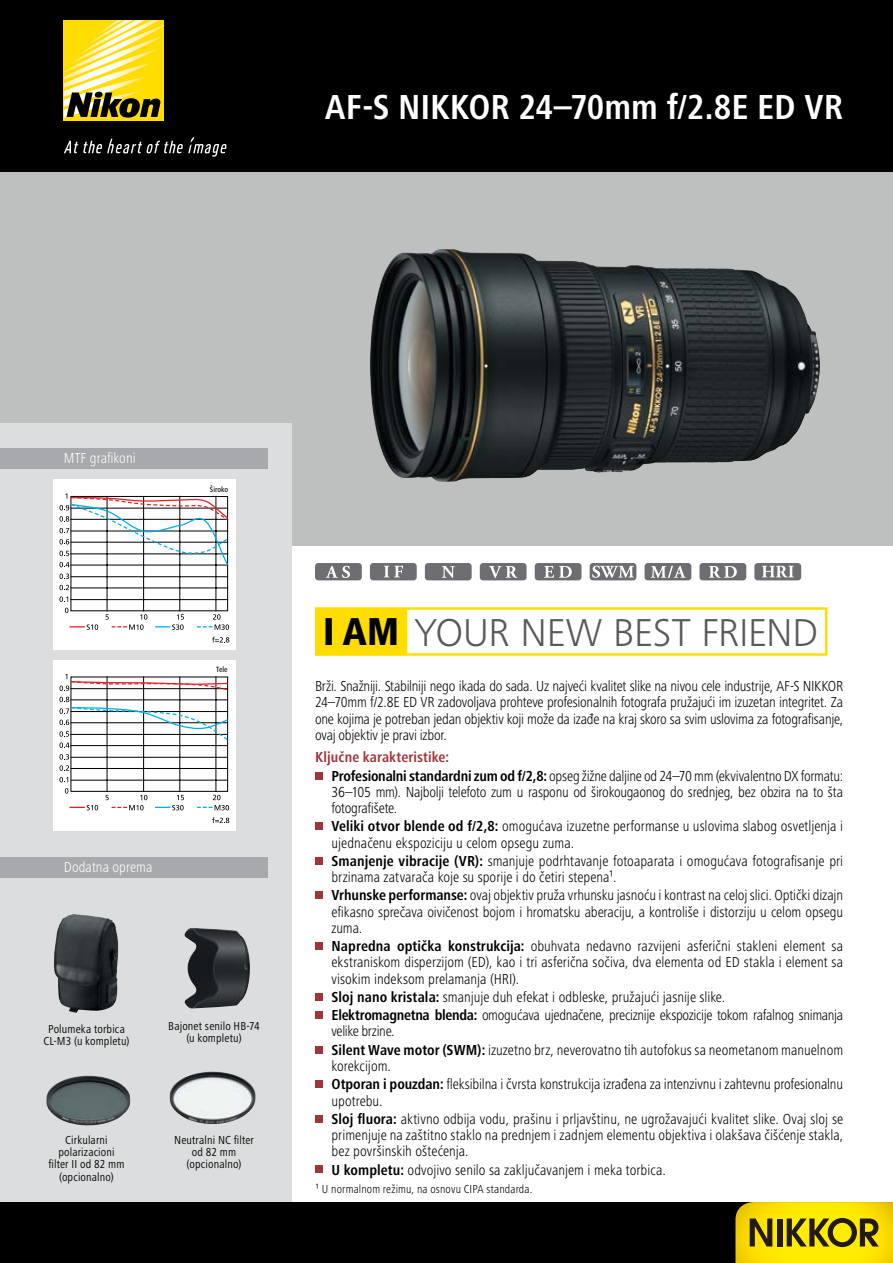
<style>
.page{position:relative;width:893px;height:1263px;background:#fff}
.page>*{position:absolute;margin:0;border:0;box-sizing:border-box;transform-origin:0 0}
.t1{font:300 40.35px "Frutiger Next LTW1 G";letter-spacing:-.01em;color:#58595b}
.t2{font:700 condensed 36px "Frutiger Next LTW1 G";letter-spacing:-.005em;color:#fff}
.t3{font:300 condensed 15px/16.2px "Frutiger Next LTW1 G";letter-spacing:-.005em;color:#000}
.t4{font:300 condensed 15px "Frutiger Next LTW1 G";color:#fff}
.t5{font:condensed 12px/12.3px "Frutiger Next LTW1 G";letter-spacing:.015em;color:#000;text-align:center}
.t6{font:300 condensed 12px "Frutiger Next LTW1 G";letter-spacing:.01em;color:#000}
.t7{font:500 condensed 7.8px "Frutiger Next LTW1 G";color:#000}
.s1{font-weight:800;font-stretch:condensed;color:#000}
.s2{font-weight:700;color:#a0353a}
.s3{font-weight:700}
</style>
<div class="page">
<div style="left:0;top:171px;width:893px;height:375px;background:#bec0c0"></div>
<div style="left:0;top:0;width:893px;height:171px;background:#000"></div>
<div style="left:64px;top:20px;width:100px;height:101px;background:#fd0"></div>
<svg style="left:64px;top:20px;width:100px;height:98px"></svg>
<svg style="left:64px;top:137px;width:162px;height:20px"></svg>
<div style="left:370px;top:563px;width:47px;height:17px;background:#6d6e71;border-radius:3px"></div>
<svg style="left:384px;top:566px;width:19px;height:11px"></svg>
<div style="left:480px;top:563px;width:47px;height:17px;background:#6d6e71;border-radius:3px"></div>
<svg style="left:489px;top:566px;width:28px;height:12px"></svg>
<div style="left:425px;top:563px;width:47px;height:17px;background:#6d6e71;border-radius:3px"></div>
<svg style="left:442px;top:566px;width:13px;height:12px"></svg>
<div style="left:535px;top:563px;width:46px;height:17px;background:#6d6e71;border-radius:3px"></div>
<svg style="left:544px;top:566px;width:28px;height:12px"></svg>
<svg style="left:590px;top:563px;width:46px;height:17px"></svg>
<svg style="left:592px;top:566px;width:42px;height:12px"></svg>
<div style="left:645px;top:563px;width:46px;height:17px;background:#6d6e71;border-radius:3px"></div>
<svg style="left:651px;top:566px;width:35px;height:12px"></svg>
<div style="left:699px;top:563px;width:47px;height:17px;background:#6d6e71;border-radius:3px"></div>
<svg style="left:709px;top:566px;width:28px;height:12px"></svg>
<div style="left:315px;top:563px;width:47px;height:17px;background:#6d6e71;border-radius:3px"></div>
<svg style="left:326px;top:566px;width:24px;height:12px"></svg>
<img style="left:370px;top:249px;width:444px;height:233px">
<div style="left:315px;top:607px;width:512px;height:49px;border:2px solid #fd0"></div>
<div style="left:315px;top:608px;width:92px;height:47px;background:#fd0"></div>
<div style="left:315px;top:772px;width:7px;height:7px;background:#a0353a"></div>
<div style="left:315px;top:823px;width:7px;height:7px;background:#a0353a"></div>
<div style="left:315px;top:857px;width:7px;height:7px;background:#a0353a"></div>
<div style="left:315px;top:892px;width:7px;height:7px;background:#a0353a"></div>
<div style="left:315px;top:942px;width:7px;height:8px;background:#a0353a"></div>
<div style="left:315px;top:993px;width:7px;height:7px;background:#a0353a"></div>
<div style="left:315px;top:1011px;width:7px;height:8px;background:#a0353a"></div>
<div style="left:315px;top:1046px;width:7px;height:7px;background:#a0353a"></div>
<div style="left:315px;top:1080px;width:7px;height:8px;background:#a0353a"></div>
<div style="left:315px;top:1115px;width:7px;height:7px;background:#a0353a"></div>
<div style="left:315px;top:1166px;width:7px;height:7px;background:#a0353a"></div>
<div style="left:0;top:424px;width:291px;height:803px;background:#dcddde"></div>
<img style="left:54px;top:914px;width:19px;height:98px">
<img style="left:185px;top:928px;width:65px;height:80px">
<div style="left:53px;top:660px;width:183px;height:170px;background:#fff"></div>
<hr style="left:71px;top:780px;width:157px;height:1px;background:#000">
<hr style="left:71px;top:768px;width:157px;height:1px;background:#000">
<hr style="left:71px;top:757px;width:157px;height:1px;background:#000">
<hr style="left:107px;top:677px;width:1px;height:114px;background:#000">
<hr style="left:143px;top:677px;width:1px;height:114px;background:#000">
<hr style="left:180px;top:677px;width:1px;height:114px;background:#000">
<hr style="left:216px;top:677px;width:1px;height:114px;background:#000">
<svg style="left:65px;top:788px;width:3px;height:6px"></svg>
<svg style="left:59px;top:777px;width:9px;height:5px"></svg>
<svg style="left:59px;top:754px;width:10px;height:17px"></svg>
<svg style="left:70px;top:805px;width:28px;height:5px"></svg>
<svg style="left:106px;top:795px;width:41px;height:15px"></svg>
<svg style="left:155px;top:795px;width:29px;height:15px"></svg>
<svg style="left:197px;top:795px;width:32px;height:15px"></svg>
<svg style="left:212px;top:817px;width:17px;height:6px"></svg>
<svg style="left:59px;top:697px;width:170px;height:51px"></svg>
<svg style="left:59px;top:674px;width:170px;height:17px"></svg>
<div style="left:53px;top:479px;width:183px;height:170px;background:#fff"></div>
<hr style="left:71px;top:599px;width:157px;height:1px;background:#000">
<hr style="left:71px;top:588px;width:157px;height:1px;background:#000">
<hr style="left:71px;top:576px;width:157px;height:1px;background:#000">
<hr style="left:107px;top:496px;width:1px;height:115px;background:#000">
<hr style="left:143px;top:496px;width:1px;height:115px;background:#000">
<hr style="left:180px;top:496px;width:1px;height:115px;background:#000">
<hr style="left:216px;top:496px;width:1px;height:115px;background:#000">
<svg style="left:65px;top:608px;width:3px;height:5px"></svg>
<svg style="left:59px;top:596px;width:9px;height:6px"></svg>
<svg style="left:59px;top:585px;width:10px;height:5px"></svg>
<svg style="left:59px;top:574px;width:10px;height:5px"></svg>
<svg style="left:70px;top:624px;width:28px;height:6px"></svg>
<svg style="left:106px;top:614px;width:41px;height:16px"></svg>
<svg style="left:155px;top:614px;width:29px;height:16px"></svg>
<svg style="left:197px;top:614px;width:32px;height:16px"></svg>
<svg style="left:212px;top:637px;width:17px;height:6px"></svg>
<svg style="left:59px;top:493px;width:170px;height:74px"></svg>
<div style="left:0;top:448px;width:268px;height:21px;background:#a7a9ac"></div>
<div style="left:0;top:856px;width:268px;height:21px;background:#a7a9ac"></div>
<img style="left:46px;top:1075px;width:84px;height:50px">
<img style="left:184px;top:1071px;width:30px;height:7px">
<div style="left:0;top:1202px;width:893px;height:61px;background:#000"></div>
<img style="left:735px;top:1202px;width:158px;height:61px">
<svg style="left:750px;top:1218px;width:22px;height:28px"></svg>
<div style="left:777px;top:1218px;width:5px;height:28px;background:#221a16"></div>
<svg style="left:787px;top:1218px;width:92px;height:29px;background:#90820a"></svg>
<svg style="left:754px;top:563px;width:47px;height:17px"></svg>
<svg style="left:762px;top:566px;width:32px;height:11px"></svg>
<div style="left:183px;top:483px;width:45px;height:12px;background:#fff"></div>
<div style="left:183px;top:663px;width:45px;height:13px;background:#fff"></div>
<h2 class="t2" style="left:325px;top:87px;width:520px">AF-S NIKKOR 24–70mm f/2.8E ED VR</h2>
<p class="t4" style="left:64px;top:450px;width:73px">MTF grafikoni</p>
<p class="t7" style="left:210px;top:485px;width:20px">Široko</p>
<p class="t7" style="left:216px;top:665px;width:13px">Tele</p>
<p class="t4" style="left:64px;top:858px;width:90px">Dodatna oprema</p>
<p class="t5" style="left:43px;top:1023px;width:88px">Polumeka torbica<br>CL-M3 (u kompletu)</p>
<p class="t5" style="left:168px;top:1020px;width:93px">Bajonet senilo HB-74 (u kompletu)</p>
<p class="t5" style="left:49px;top:1133px;width:77px">Cirkularni polarizacioni filter II od 82 mm (opcionalno)</p>
<p class="t5" style="left:174px;top:1133px;width:81px">Neutralni NC filter od 82 mm (opcionalno)</p>
<h1 class="t1" style="left:323px;top:609px;width:497px"><span class="s1">I AM</span> YOUR NEW BEST FRIEND</h1>
<p class="t3" style="left:315px;top:678px;width:530px;text-align:justify">Brži. Snažniji. Stabilniji nego ikada do sada. Uz najveći kvalitet slike na nivou cele industrije, AF-S NIKKOR 24–70mm f/2.8E ED VR zadovoljava prohteve profesionalnih fotografa pružajući im izuzetan integritet. Za one kojima je potreban jedan objektiv koji može da izađe na kraj skoro sa svim uslovima za fotografisanje, ovaj objektiv je pravi izbor.</p>
<p class="t3" style="left:331px;top:748px;width:513px;line-height:18.3px;text-indent:-16px"><span class="s2">Ključne karakteristike:<br></span><span class="s3">Profesionalni standardni zum od f/2,8:</span> opseg žižne daljine od 24–70 mm (ekvivalentno DX formatu:</p>
<p class="t3" style="left:331px;top:784px;width:513px">36–105 mm). Najbolji telefoto zum u rasponu od širokougaonog do srednjeg, bez obzira na to šta fotografišete.</p>
<p class="t3" style="left:331px;top:818px;width:513px"><span class="s3">Veliki otvor blende od f/2,8:</span> omogućava izuzetne performanse u uslovima slabog osvetljenja i ujednačenu ekspoziciju u celom opsegu zuma.</p>
<p class="t3" style="left:331px;top:853px;width:513px"><span class="s3">Smanjenje vibracije (VR):</span> smanjuje podrhtavanje fotoaparata i omogućava fotografisanje pri brzinama zatvarača koje su sporije i do četiri stepena¹.</p>
<p class="t3" style="left:331px;top:887px;width:513px;text-align:justify"><span class="s3">Vrhunske performanse:</span> ovaj objektiv pruža vrhunsku jasnoću i kontrast na celoj slici. Optički dizajn efikasno sprečava oivičenost bojom i hromatsku aberaciju, a kontroliše i distorziju u celom opsegu zuma.</p>
<p class="t3" style="left:331px;top:938px;width:513px;text-align:justify"><span class="s3">Napredna optička konstrukcija:</span> obuhvata nedavno razvijeni asferični stakleni element sa ekstraniskom disperzijom (ED), kao i tri asferična sočiva, dva elementa od ED stakla i element sa visokim indeksom prelamanja (HRI).</p>
<p class="t3" style="left:331px;top:988px;width:513px;line-height:18.3px"><span class="s3">Sloj nano kristala:</span> smanjuje duh efekat i odbleske, pružajući jasnije slike.<br><span class="s3">Elektromagnetna blenda:</span> omogućava ujednačene, preciznije ekspozicije tokom rafalnog snimanja</p>
<p class="t3" style="left:331px;top:1022px;width:513px;line-height:18.3px">velike brzine.<br><span class="s3">Silent Wave motor (SWM):</span> izuzetno brz, neverovatno tih autofokus sa neometanom manuelnom</p>
<p class="t3" style="left:331px;top:1057px;width:513px;line-height:18.3px">korekcijom.<br><span class="s3">Otporan i pouzdan:</span> fleksibilna i čvrsta konstrukcija izrađena za intenzivnu i zahtevnu profesionalnu</p>
<p class="t3" style="left:331px;top:1091px;width:513px;line-height:18.3px">upotrebu.<br><span class="s3">Sloj fluora:</span> aktivno odbija vodu, prašinu i prljavštinu, ne ugrožavajući kvalitet slike. Ovaj sloj se</p>
<p class="t3" style="left:331px;top:1127px;width:513px">primenjuje na zaštitno staklo na prednjem i zadnjem elementu objektiva i olakšava čišćenje stakla, bez površinskih oštećenja.</p>
<p class="t3" style="left:331px;top:1161px;width:336px"><span class="s3">U kompletu:</span> odvojivo senilo sa zaključavanjem i meka torbica.</p>
<p class="t6" style="left:315px;top:1182px;width:219px">¹ U normalnom režimu, na osnovu CIPA standarda.</p>
</div>
